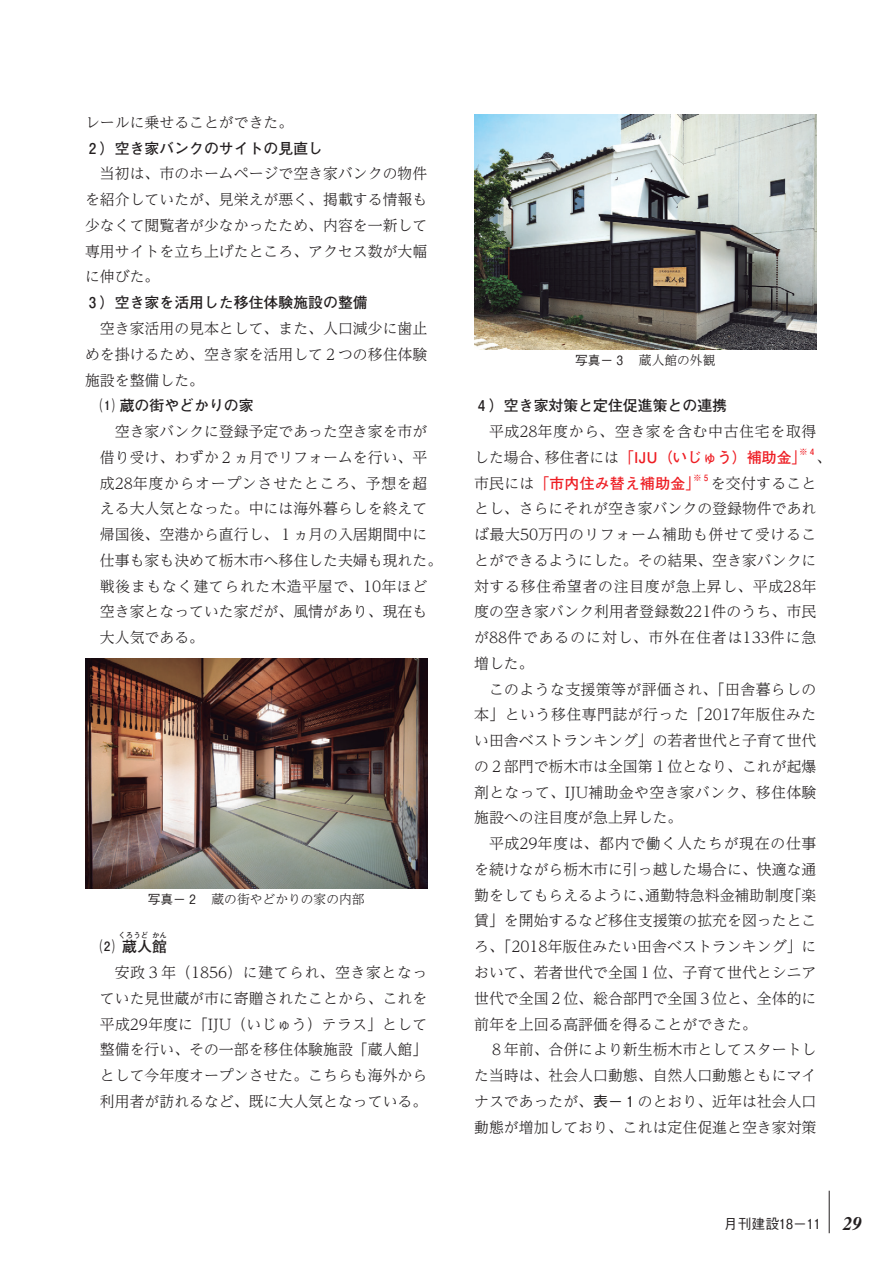
<style>
.page{position:relative;width:893px;height:1263px;background:#fff}
.page>*{position:absolute;margin:0;border:0;box-sizing:border-box;transform-origin:0 0}
.本文{font:300 14.85px/25.8px "UD Reimin Pr 6 N";color:#231f20;text-align:justify}
.小見出し_アキなし{font:14.85px "M Num Futo Go B101 Bold";color:#231f20}
.本文-2{font:300 14.85px/25.8px "UD Reimin Pr 6 N";letter-spacing:.045em;color:#231f20}
.本文-3{font:14.85px "M Num Futo Go B101 Bold";letter-spacing:.015em;color:#ee1d23}
.ノンブル{font:13.8px "M Num Gothic BBB Medium";color:#231f20}
.キャプション{font:300 12.75px "UD Reimin Pr 6 N";color:#231f20}
.本文-4{font:8.7px "M Num Futo Go B101 Bold";color:#ee1d23}
.小見出し_アキなし-2{font:7.5px "M Num Futo Go B101 Bold";color:#231f20}
.s1{font-family:"M Num Gothic BBB Medium";font-weight:400}
.s2{font-family:"M Num Futo Go B101 Bold";font-weight:400;color:#ee1d23}
.s3{font-family:"UD Reimin Pr 6 N";font-weight:300;color:#231f20}
.s4{font-family:"Times";font-weight:700;font-style:italic;font-size:19.2px}
</style>
<div class="page">
<hr style="left:829px;top:1191px;width:1px;height:42px;background:#231f20">
<img style="left:85px;top:659px;width:342px;height:229px">
<img style="left:474px;top:115px;width:342px;height:235px">
<p class="本文" style="left:85px;top:109px;width:210px">レールに乗せることができた。</p>
<p class="小見出し_アキなし" style="left:85px;top:136px;width:240px">２）空き家バンクのサイトの見直し</p>
<p class="本文" style="left:85px;top:160px;width:344px;text-indent:15px">当初は、市のホームページで空き家バンクの物件を紹介していたが、見栄えが悪く、掲載する情報も少なくて閲覧者が少なかったため、内容を一新して専用サイトを立ち上げたところ、アクセス数が大幅に伸びた。</p>
<p class="小見出し_アキなし" style="left:85px;top:291px;width:284px">３）空き家を活用した移住体験施設の整備</p>
<p class="本文" style="left:85px;top:315px;width:344px;text-indent:15px">空き家活用の見本として、また、人口減少に歯止めを掛けるため、空き家を活用して２つの移住体験施設を整備した。</p>
<p class="小見出し_アキなし" style="left:100px;top:394px;width:155px">⑴ 蔵の街やどかりの家</p>
<p class="本文" style="left:100px;top:418px;width:344px;text-align:left;text-indent:15px">空き家バンクに登録予定であった空き家を市が借り受け、わずか２ヵ月でリフォームを行い、平成28年度からオープンさせたところ、予想を超える大人気となった。中には海外暮らしを終えて帰国後、空港から直行し、１ヵ月の入居期間中に仕事も家も決めて栃木市へ移住した夫婦も現れた。戦後まもなく建てられた木造平屋で、10年ほど空き家となっていた家だが、風情があり、現在も大人気である。</p>
<p class="キャプション" style="left:148px;top:889px;width:218px"><span class="s1">写真－２</span>　蔵の街やどかりの家の内部</p>
<p class="小見出し_アキなし-2" style="left:119px;top:929px;width:31px">くろうど</p>
<p class="小見出し_アキなし-2" style="left:152px;top:929px;width:16px">かん</p>
<p class="本文" style="left:100px;top:959px;width:329px;text-indent:15px">安政３年（1856）に建てられ、空き家となっていた見世蔵が市に寄贈されたことから、これを平成29年度に「IJU（いじゅう）テラス」として整備を行い、その一部を移住体験施設「蔵人館」として今年度オープンさせた。こちらも海外から利用者が訪れるなど、既に大人気となっている。</p>
<p class="小見出し_アキなし" style="left:100px;top:935px;width:68px">⑵ 蔵人館</p>
<p class="キャプション" style="left:575px;top:350px;width:142px"><span class="s1">写真－３</span>　蔵人館の外観</p>
<p class="小見出し_アキなし" style="left:474px;top:394px;width:254px">４）空き家対策と定住促進策との連携</p>
<p class="本文-2" style="left:474px;top:418px;width:344px;text-indent:15px">平成28年度から、空き家を含む中古住宅を取得した場合、移住者には<span class="s2">「IJU（いじゅう）補助金」</span></p>
<p class="本文-4" style="left:799px;top:445px;width:19px">※４</p>
<p class="本文" style="left:816px;top:444px;width:16px">、</p>
<p class="本文-3" style="left:474px;top:471px;width:228px"><span class="s3">市民には</span>「市内住み替え補助金」</p>
<p class="本文-4" style="left:693px;top:471px;width:19px">※５</p>
<p class="本文" style="left:474px;top:469px;width:344px;text-indent:237px">を交付することとし、さらにそれが空き家バンクの登録物件であれば最大50万円のリフォーム補助も併せて受けることができるようにした。その結果、空き家バンクに対する移住希望者の注目度が急上昇し、平成28年度の空き家バンク利用者登録数221件のうち、市民が88件であるのに対し、市外在住者は133件に急増した。</p>
<p class="本文" style="left:474px;top:676px;width:344px;text-indent:15px">このような支援策等が評価され、「田舎暮らしの本」という移住専門誌が行った「2017年版住みたい田舎ベストランキング」の若者世代と子育て世代の２部門で栃木市は全国第１位となり、これが起爆剤となって、IJU補助金や空き家バンク、移住体験施設への注目度が急上昇した。</p>
<p class="本文" style="left:474px;top:830px;width:344px;text-indent:15px">平成29年度は、都内で働く人たちが現在の仕事を続けながら栃木市に引っ越した場合に、快適な通勤をしてもらえるように、通勤特急料金補助制度「楽賃」を開始するなど移住支援策の拡充を図ったところ、「2018年版住みたい田舎ベストランキング」において、若者世代で全国１位、子育て世代とシニア世代で全国２位、総合部門で全国３位と、全体的に前年を上回る高評価を得ることができた。</p>
<p class="本文" style="left:474px;top:1036px;width:344px;text-indent:15px">８年前、合併により新生栃木市としてスタートした当時は、社会人口動態、自然人口動態ともにマイナスであったが、<span class="s1">表－１</span>のとおり、近年は社会人口動態が増加しており、これは定住促進と空き家対策</p>
<p class="ノンブル" style="left:724px;top:1213px;width:140px">月刊建設18−11 <span class="s4">29</span></p>
</div>
